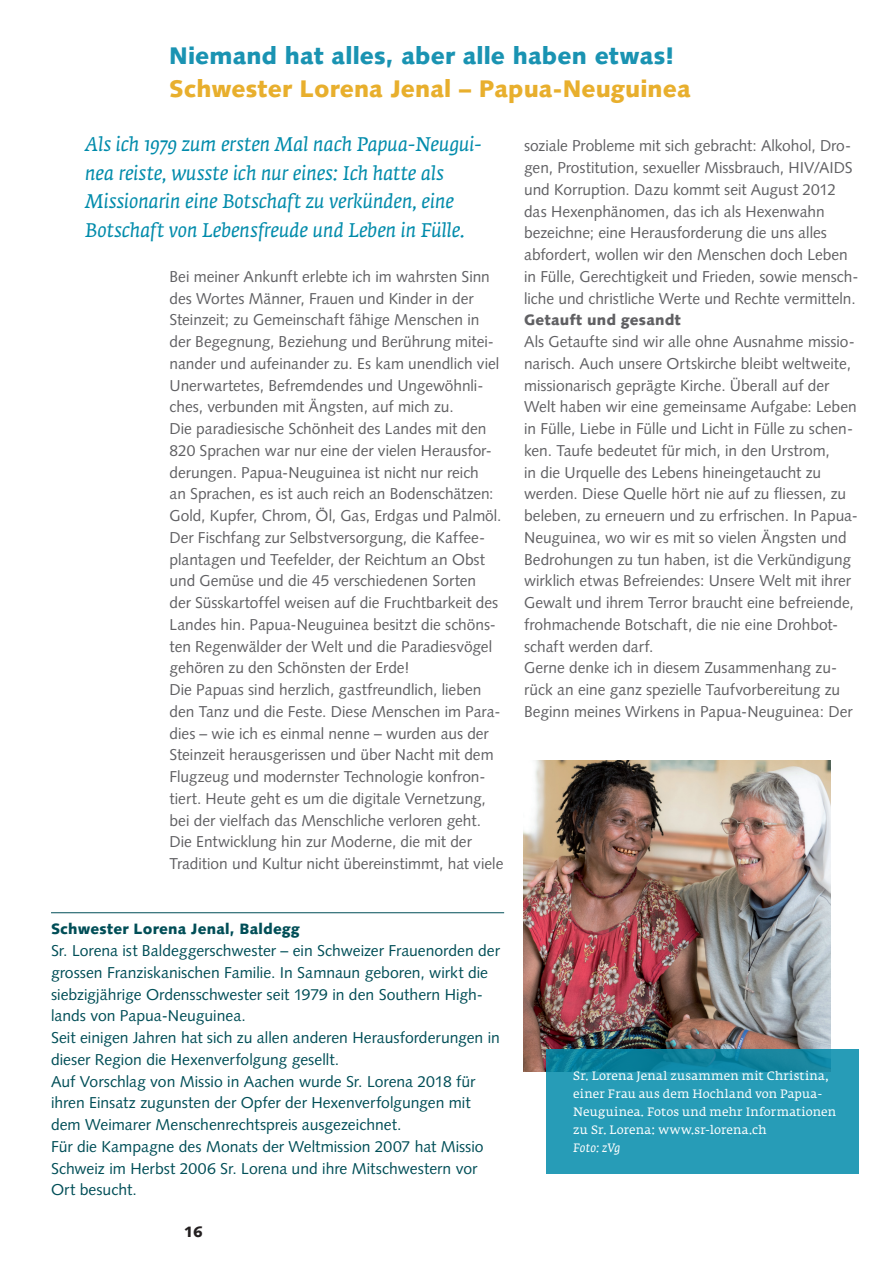
<style>
.page{position:relative;width:893px;height:1263px;background:#fff}
.page>*{position:absolute;margin:0;border:0;box-sizing:border-box;transform-origin:0 0}
.t1{font:900 24px "Syntax LT Std";color:#e8af2d}
.t2{font:900 24px "Syntax LT Std";letter-spacing:.005em;color:#1a93b2}
.t3{font:italic 19.5px/28.5px "Fedra Serif A Std";color:#008bab}
.t4{font:15.75px/21.8px "Syntax LT Std";color:#606063}
.t5{font:15.75px/21.8px "Syntax LT Std";color:#004e57}
.t6{font:900 15px "Syntax LT Std";letter-spacing:.01em;color:#004e57}
.t7{font:900 15px "Syntax LT Std";letter-spacing:.015em;color:#606063}
.t8{font:900 15px "Syntax LT Std";color:#231f20}
.t9{font:12px/18px "Fedra Serif A Std";letter-spacing:.03em;color:#fff}
.t10{font:italic 12px "Fedra Serif A Std";color:#fff}
</style>
<div class="page">
<img style="left:524px;top:760px;width:306px;height:311px">
<hr style="left:51px;top:912px;width:453px;height:1px;background:#004e57">
<svg style="left:546px;top:1049px;width:313px;height:125px;background:#2297b2"></svg>
<h1 class="t2" style="left:169px;top:42px;width:507px">Niemand hat alles, aber alle haben etwas!</h1>
<h1 class="t1" style="left:169px;top:75px;width:523px">Schwester Lorena Jenal – Papua-Neuguinea</h1>
<p class="t3" style="left:85px;top:130px;width:398px">Als ich 1979 zum ersten Mal nach Papua-Neugui&shy;nea reiste, wusste ich nur eines: Ich hatte als Missionarin eine Botschaft zu verkünden, eine Botschaft von Lebensfreude und Leben in Fülle.</p>
<p class="t4" style="left:170px;top:266px;width:335px">Bei meiner Ankunft erlebte ich im wahrsten Sinn des Wortes Männer, Frauen und Kinder in der Steinzeit; zu Gemeinschaft fähige Menschen in der Begegnung, Beziehung und Berührung mitei&shy;nander und aufeinander zu. Es kam unendlich viel Unerwartetes, Befremdendes und Ungewöhnli&shy;ches, verbunden mit Ängsten, auf mich zu.<br>Die paradiesische Schönheit des Landes mit den 820 Sprachen war nur eine der vielen Herausfor&shy;derungen. Papua-Neuguinea ist nicht nur reich<br>an Sprachen, es ist auch reich an Bodenschätzen:<br>Gold, Kupfer, Chrom, Öl, Gas, Erdgas und Palmöl.<br>Der Fischfang zur Selbstversorgung, die Kaffee&shy;plantagen und Teefelder, der Reichtum an Obst und Gemüse und die 45 verschiedenen Sorten<br>der Süsskartoffel weisen auf die Fruchtbarkeit des Landes hin. Papua-Neuguinea besitzt die schöns&shy;ten Regenwälder der Welt und die Paradiesvögel gehören zu den Schönsten der Erde!<br>Die Papuas sind herzlich, gastfreundlich, lieben den Tanz und die Feste. Diese Menschen im Para&shy;dies – wie ich es einmal nenne – wurden aus der Steinzeit herausgerissen und über Nacht mit dem Flugzeug und modernster Technologie konfron&shy;tiert. Heute geht es um die digitale Vernetzung, bei der vielfach das Menschliche verloren geht.<br>Die Entwicklung hin zur Moderne, die mit der Tradition und Kultur nicht übereinstimmt, hat viele</p>
<p class="t6" style="left:51px;top:920px;width:250px">Schwester Lorena Jenal, Baldegg</p>
<p class="t5" style="left:51px;top:940px;width:450px">Sr. Lorena ist Baldeggerschwester – ein Schweizer Frauenorden der grossen Franziskanischen Familie. In Samnaun geboren, wirkt die siebzigjährige Ordensschwester seit 1979 in den Southern High&shy;lands von Papua-Neuguinea.<br>Seit einigen Jahren hat sich zu allen anderen Herausforderungen in dieser Region die Hexenverfolgung gesellt.<br>Auf Vorschlag von Missio in Aachen wurde Sr. Lorena 2018 für ihren Einsatz zugunsten der Opfer der Hexenverfolgungen mit dem Weimarer Menschenrechtspreis ausgezeichnet.<br>Für die Kampagne des Monats der Weltmission 2007 hat Missio Schweiz im Herbst 2006 Sr. Lorena und ihre Mitschwestern vor Ort besucht.</p>
<p class="t8" style="left:184px;top:1223px;width:21px">16</p>
<p class="t4" style="left:524px;top:135px;width:336px">soziale Probleme mit sich gebracht: Alkohol, Dro&shy;gen, Prostitution, sexueller Missbrauch, HIV/AIDS und Korruption. Dazu kommt seit August 2012 das Hexenphänomen, das ich als Hexenwahn bezeichne; eine Herausforderung die uns alles abfordert, wollen wir den Menschen doch Leben in Fülle, Gerechtigkeit und Frieden, sowie mensch&shy;liche und christliche Werte und Rechte vermitteln.</p>
<p class="t7" style="left:524px;top:311px;width:158px">Getauft und gesandt</p>
<p class="t4" style="left:524px;top:331px;width:335px">Als Getaufte sind wir alle ohne Ausnahme missio&shy;narisch. Auch unsere Ortskirche bleibt weltweite, missionarisch geprägte Kirche. Überall auf der Welt haben wir eine gemeinsame Aufgabe: Leben in Fülle, Liebe in Fülle und Licht in Fülle zu schen&shy;ken. Taufe bedeutet für mich, in den Urstrom,<br>in die Urquelle des Lebens hineingetaucht zu werden. Diese Quelle hört nie auf zu fliessen, zu beleben, zu erneuern und zu erfrischen. In Papua-Neuguinea, wo wir es mit so vielen Ängsten und Bedrohungen zu tun haben, ist die Verkündigung wirklich etwas Befreiendes: Unsere Welt mit ihrer Gewalt und ihrem Terror braucht eine befreiende, frohmachende Botschaft, die nie eine Drohbot&shy;schaft werden darf.<br>Gerne denke ich in diesem Zusammenhang zu&shy;rück an eine ganz spezielle Taufvorbereitung zu Beginn meines Wirkens in Papua-Neuguinea: Der</p>
<p class="t9" style="left:573px;top:1068px;width:264px">Sr. Lorena Jenal zusammen mit Christina, einer Frau aus dem Hochland von Papua-Neuguinea. Fotos und mehr Informationen zu Sr. Lorena: www.sr-lorena.ch</p>
<p class="t10" style="left:573px;top:1141px;width:49px">Foto: zVg</p>
</div>
